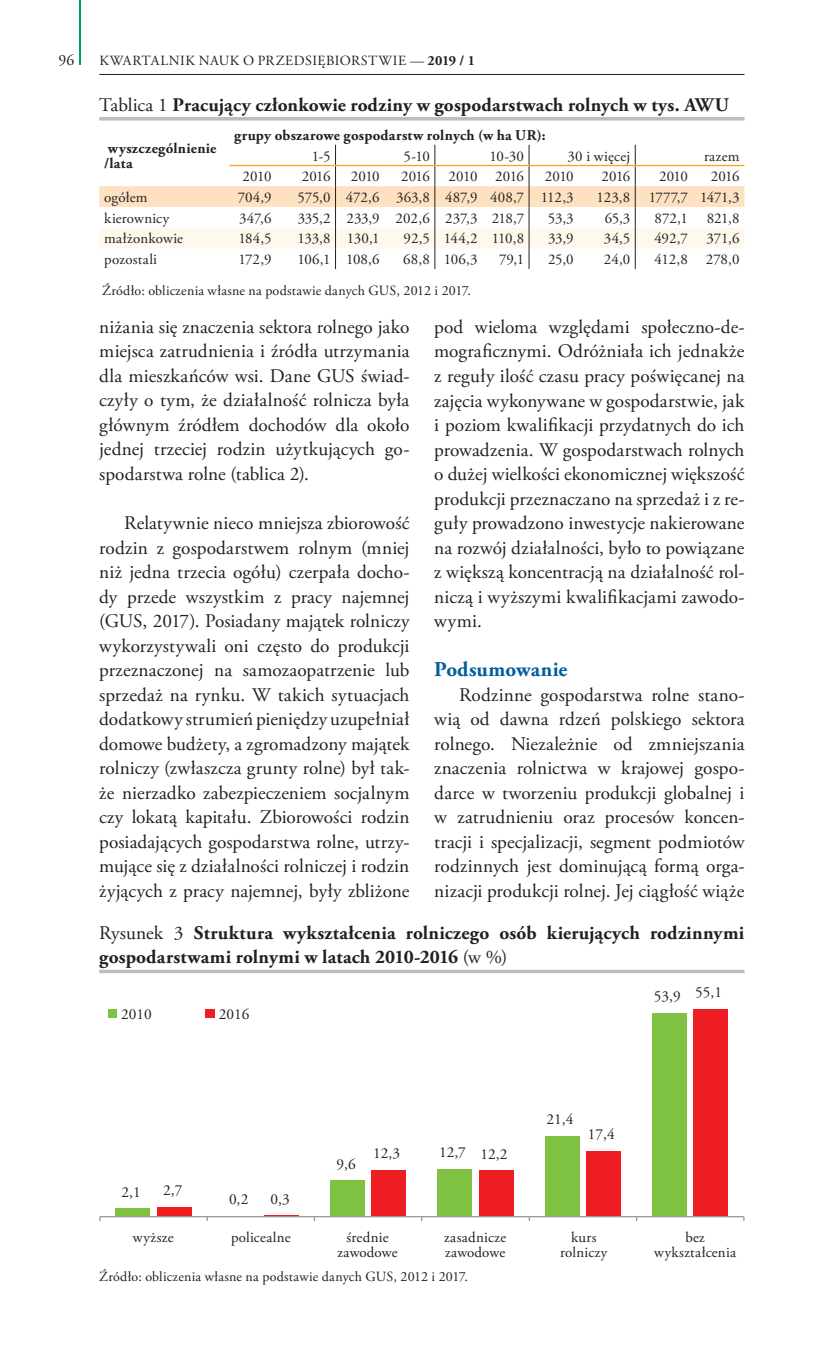
<style>
.page{position:relative;width:819px;height:1355px;background:#fff}
.page>*{position:absolute;margin:0;border:0;box-sizing:border-box;transform-origin:0 0}
.t1{font:700 21px "Adobe Garamond Pro";letter-spacing:.005em;color:#005d9c}
.t2{font:19.25px/24.5px "Adobe Garamond Pro";letter-spacing:.01em;color:#231f20;text-align:justify}
.t3{font:700 19.25px/24.5px "Adobe Garamond Pro";letter-spacing:.01em;color:#231f20}
.t4{font:15.75px "Adobe Garamond Pro";color:#231f20}
.t5{font:15.22px "Adobe Garamond Pro";color:#231f20}
.t6{font:14.88px/15.8px "Adobe Garamond Pro";letter-spacing:.01em;color:#231f20;text-align:center}
.t7{font:700 14.88px/15.8px "Adobe Garamond Pro";letter-spacing:.02em;color:#231f20}
.t8{font:14.88px "Adobe Garamond Pro";letter-spacing:-.01em;color:#231f20}
.t9{font:14.88px "Adobe Garamond Pro";letter-spacing:-.015em;color:#231f20}
.t10{font:14.88px "Adobe Garamond Pro";letter-spacing:-.035em;color:#231f20}
.t11{font:14px "Adobe Garamond Pro";letter-spacing:.015em;color:#231f20}
.t12{font:14px "Adobe Garamond Pro";letter-spacing:.04em;color:#231f20}
.s1{font-weight:700}
.s2{font-weight:400}
</style>
<div class="page">
<hr style="left:79px;top:0;width:2px;height:64px;background:#00a54f">
<hr style="left:99px;top:74px;width:645px;height:1px;background:#231f20">
<svg style="left:99px;top:145px;width:645px;height:124px"></svg>
<hr style="left:229px;top:165px;width:47px;height:1px;background:#f9a51b">
<hr style="left:276px;top:165px;width:59px;height:1px;background:#f9a51b">
<hr style="left:335px;top:165px;width:49px;height:1px;background:#f9a51b">
<hr style="left:384px;top:165px;width:51px;height:1px;background:#f9a51b">
<hr style="left:435px;top:165px;width:47px;height:1px;background:#f9a51b">
<hr style="left:482px;top:165px;width:47px;height:1px;background:#f9a51b">
<hr style="left:529px;top:165px;width:49px;height:1px;background:#f9a51b">
<hr style="left:578px;top:165px;width:57px;height:1px;background:#f9a51b">
<hr style="left:635px;top:165px;width:58px;height:1px;background:#f9a51b">
<hr style="left:693px;top:165px;width:51px;height:1px;background:#f9a51b">
<hr style="left:99px;top:117px;width:645px;height:3px;background:#bcbdc0">
<svg style="left:99px;top:969px;width:645px;height:4px;background:#c8c8cb"></svg>
<div style="left:116px;top:1208px;width:34px;height:8px;background:#7fc241"></div>
<div style="left:330px;top:1180px;width:34px;height:36px;background:#7fc241"></div>
<div style="left:437px;top:1168px;width:35px;height:48px;background:#7fc241"></div>
<div style="left:545px;top:1135px;width:34px;height:81px;background:#7fc241"></div>
<div style="left:652px;top:1013px;width:34px;height:203px;background:#7fc241"></div>
<div style="left:157px;top:1206px;width:34px;height:10px;background:#ee1d23"></div>
<div style="left:371px;top:1170px;width:35px;height:46px;background:#ee1d23"></div>
<div style="left:478px;top:1170px;width:35px;height:46px;background:#ee1d23"></div>
<div style="left:586px;top:1151px;width:35px;height:65px;background:#ee1d23"></div>
<div style="left:693px;top:1008px;width:35px;height:208px;background:#ee1d23"></div>
<hr style="left:100px;top:1215px;width:643px;height:2px;background:#989a9d">
<div style="left:108px;top:1008px;width:9px;height:9px;background:#7fc241"></div>
<div style="left:206px;top:1008px;width:9px;height:9px;background:#ee1d23"></div>
<p class="t4" style="left:59px;top:50px;width:17px">96</p>
<p class="t12" style="left:99px;top:52px;width:377px">KWARTALNIK NAUK O PRZEDSIĘBIORSTWIE — <span class="s1">2019 / 1</span></p>
<p class="t3" style="left:99px;top:93px;width:631px"><span class="s2">Tablica 1</span> Pracujący członkowie rodziny w gospodarstwach rolnych w tys. AWU</p>
<p class="t7" style="left:104px;top:140px;width:114px">wyszczególnienie /lata</p>
<p class="t7" style="left:234px;top:127px;width:313px">grupy obszarowe gospodarstw rolnych (w ha UR):</p>
<p class="t6" style="left:312px;top:148px;width:20px">1-5</p>
<p class="t6" style="left:403px;top:148px;width:28px">5-10</p>
<p class="t6" style="left:489px;top:148px;width:36px">10-30</p>
<p class="t6" style="left:567px;top:148px;width:64px">30 i więcej</p>
<p class="t6" style="left:704px;top:148px;width:37px">razem</p>
<p class="t6" style="left:242px;top:169px;width:30px">2010</p>
<p class="t6" style="left:302px;top:169px;width:30px">2016</p>
<p class="t6" style="left:351px;top:169px;width:30px">2010</p>
<p class="t6" style="left:401px;top:169px;width:30px">2016</p>
<p class="t10" style="left:448px;top:168px;width:77px">2010 2016</p>
<p class="t6" style="left:545px;top:169px;width:30px">2010</p>
<p class="t6" style="left:601px;top:169px;width:30px">2016</p>
<p class="t6" style="left:659px;top:169px;width:30px">2010</p>
<p class="t6" style="left:710px;top:169px;width:30px">2016</p>
<p class="t6" style="left:104px;top:190px;width:45px">ogółem</p>
<p class="t6" style="left:238px;top:190px;width:35px">704,9</p>
<p class="t6" style="left:297px;top:190px;width:277px">575,0 472,6 363,8 487,9 408,7 112,3</p>
<p class="t9" style="left:596px;top:188px;width:144px">123,8 1777,7 1471,3</p>
<p class="t6" style="left:104px;top:211px;width:67px">kierownicy</p>
<p class="t6" style="left:239px;top:211px;width:34px">347,6</p>
<p class="t8" style="left:297px;top:209px;width:228px">335,2 233,9 202,6 237,3 218,7</p>
<p class="t6" style="left:548px;top:211px;width:27px">53,3</p>
<p class="t6" style="left:604px;top:211px;width:27px">65,3</p>
<p class="t6" style="left:654px;top:211px;width:35px">872,1</p>
<p class="t6" style="left:706px;top:211px;width:34px">821,8</p>
<p class="t6" style="left:104px;top:231px;width:80px">małżonkowie</p>
<p class="t6" style="left:238px;top:231px;width:35px">184,5</p>
<p class="t6" style="left:297px;top:231px;width:84px">133,8 130,1</p>
<p class="t6" style="left:403px;top:231px;width:122px">92,5 144,2 110,8</p>
<p class="t6" style="left:548px;top:231px;width:27px">33,9</p>
<p class="t6" style="left:604px;top:231px;width:28px">34,5</p>
<p class="t6" style="left:654px;top:231px;width:35px">492,7</p>
<p class="t6" style="left:706px;top:231px;width:34px">371,6</p>
<p class="t6" style="left:104px;top:252px;width:54px">pozostali</p>
<p class="t6" style="left:238px;top:252px;width:35px">172,9</p>
<p class="t6" style="left:297px;top:252px;width:84px">106,1 108,6</p>
<p class="t6" style="left:403px;top:252px;width:76px">68,8 106,3</p>
<p class="t6" style="left:499px;top:252px;width:27px">79,1</p>
<p class="t6" style="left:548px;top:252px;width:27px">25,0</p>
<p class="t6" style="left:604px;top:252px;width:28px">24,0</p>
<p class="t6" style="left:654px;top:252px;width:87px">412,8 278,0</p>
<p class="t11" style="left:102px;top:282px;width:370px">Źródło: obliczenia własne na podstawie danych GUS, 2012 i 2017.</p>
<p class="t2" style="left:99px;top:315px;width:312px">niżania się znaczenia sektora rolnego jako miejsca zatrudnienia i źródła utrzymania dla mieszkańców wsi. Dane GUS świad&shy;czyły o tym, że działalność rolnicza była głównym źródłem dochodów dla około jednej trzeciej rodzin użytkujących go&shy;spodarstwa rolne (tablica 2).</p>
<p class="t2" style="left:99px;top:511px;width:312px;text-indent:25px">Relatywnie nieco mniejsza zbiorowość rodzin z gospodarstwem rolnym (mniej niż jedna trzecia ogółu) czerpała docho&shy;dy przede wszystkim z pracy najemnej (GUS, 2017). Posiadany majątek rolniczy wykorzystywali oni często do produkcji przeznaczonej na samozaopatrzenie lub sprzedaż na rynku. W takich sytuacjach dodatkowy strumień pieniędzy uzupełniał domowe budżety, a zgromadzony majątek rolniczy (zwłaszcza grunty rolne) był tak&shy;że nierzadko zabezpieczeniem socjalnym czy lokatą kapitału. Zbiorowości rodzin posiadających gospodarstwa rolne, utrzy&shy;mujące się z działalności rolniczej i rodzin żyjących z pracy najemnej, były zbliżone</p>
<p class="t2" style="left:434px;top:315px;width:312px">pod wieloma względami społeczno-de&shy;mograficznymi. Odróżniała ich jednakże z reguły ilość czasu pracy poświęcanej na zajęcia wykonywane w gospodarstwie, jak i poziom kwalifikacji przydatnych do ich prowadzenia. W gospodarstwach rolnych o dużej wielkości ekonomicznej większość produkcji przeznaczano na sprzedaż i z re&shy;guły prowadzono inwestycje nakierowane na rozwój działalności, było to powiązane z większą koncentracją na działalność rol&shy;niczą i wyższymi kwalifikacjami zawodo&shy;wymi.</p>
<p class="t1" style="left:434px;top:657px;width:135px">Podsumowanie</p>
<p class="t2" style="left:434px;top:683px;width:312px;text-indent:25px">Rodzinne gospodarstwa rolne stano&shy;wią od dawna rdzeń polskiego sektora rolnego. Niezależnie od zmniejszania znaczenia rolnictwa w krajowej gospo&shy;darce w tworzeniu produkcji globalnej i w zatrudnieniu oraz procesów koncen&shy;tracji i specjalizacji, segment podmiotów rodzinnych jest dominującą formą orga&shy;nizacji produkcji rolnej. Jej ciągłość wiąże</p>
<p class="t3" style="left:99px;top:920px;width:646px"><span class="s2">Rysunek 3</span> Struktura wykształcenia rolniczego osób kierujących rodzinnymi gospodarstwami rolnymi w latach 2010-2016 <span class="s2">(w %)</span></p>
<p class="t5" style="left:121px;top:1004px;width:32px">2010</p>
<p class="t5" style="left:219px;top:1004px;width:32px">2016</p>
<p class="t5" style="left:122px;top:1182px;width:21px">2,1</p>
<p class="t5" style="left:163px;top:1180px;width:21px">2,7</p>
<p class="t5" style="left:229px;top:1189px;width:21px">0,2</p>
<p class="t5" style="left:270px;top:1189px;width:21px">0,3</p>
<p class="t5" style="left:653px;top:987px;width:28px">53,9</p>
<p class="t5" style="left:695px;top:982px;width:28px">55,1</p>
<p class="t5" style="left:336px;top:1154px;width:21px">9,6</p>
<p class="t5" style="left:439px;top:1142px;width:28px">12,7</p>
<p class="t5" style="left:373px;top:1144px;width:28px">12,3</p>
<p class="t5" style="left:480px;top:1144px;width:28px">12,2</p>
<p class="t5" style="left:546px;top:1109px;width:28px">21,4</p>
<p class="t5" style="left:588px;top:1125px;width:28px">17,4</p>
<p class="t6" style="left:133px;top:1229px;width:42px">wyższe</p>
<p class="t6" style="left:231px;top:1229px;width:61px">policealne</p>
<p class="t6" style="left:337px;top:1229px;width:62px">średnie zawodowe</p>
<p class="t6" style="left:444px;top:1229px;width:63px;text-align:left">zasadnicze zawodowe</p>
<p class="t6" style="left:560px;top:1229px;width:49px">kurs rolniczy</p>
<p class="t6" style="left:654px;top:1229px;width:83px">bez wykształcenia</p>
<p class="t11" style="left:99px;top:1267px;width:370px">Źródło: obliczenia własne na podstawie danych GUS, 2012 i 2017.</p>
</div>
